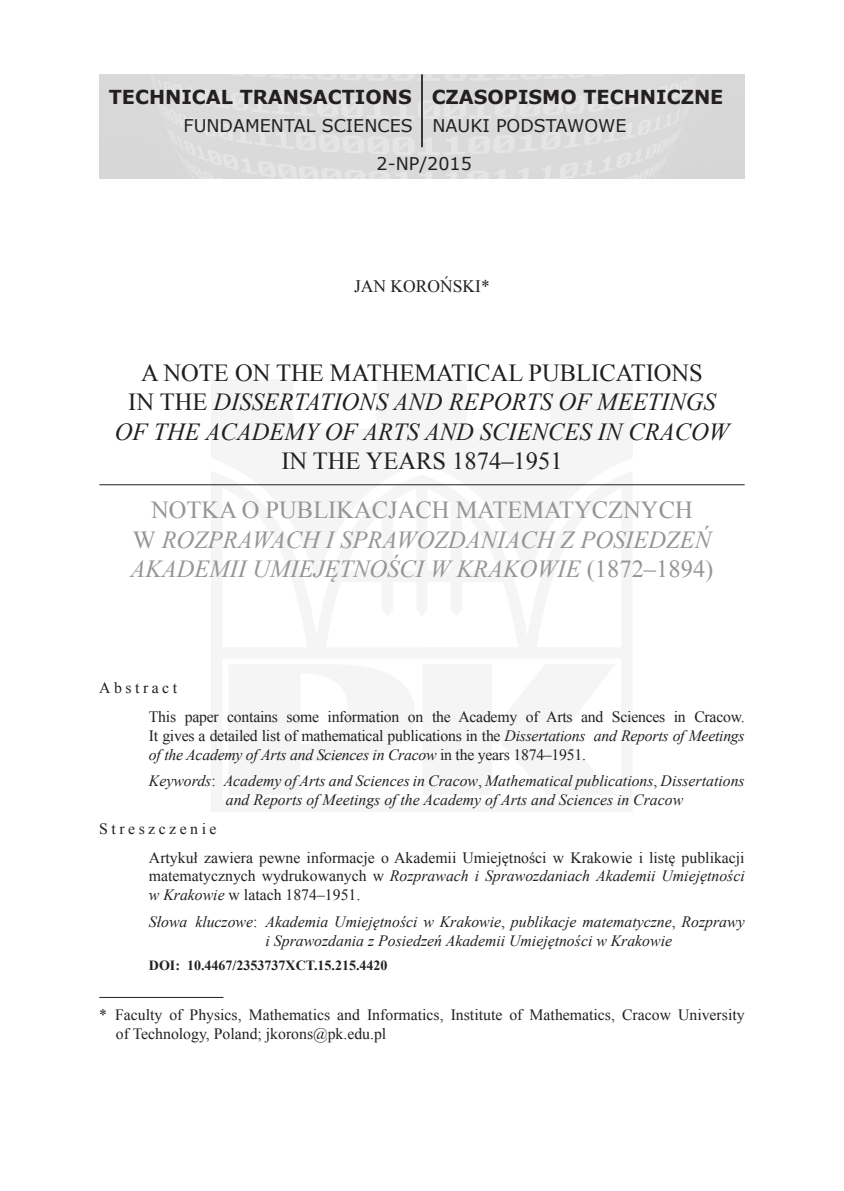
<style>
.page{position:relative;width:844px;height:1191px;background:#fff}
.page>*{position:absolute;margin:0;border:0;box-sizing:border-box;transform-origin:0 0}
.Tytuł_angielski{font:italic 24.5px/29.4px "Times New Roman";color:#231f20;text-align:center}
.Tytuł_polski{font:italic 24.5px/29.4px "Times New Roman";color:#939598;text-align:center}
.t1{font:700 19.25px "Verdana";color:#231f20}
.t2{font:17.5px/37.3px "Verdana";color:#231f20}
.Nazwisko_autora{font:17.5px "Times New Roman";color:#231f20}
.Test_-_abstract{font:15.75px/18.9px "Times New Roman";letter-spacing:-.015em;color:#231f20;text-align:justify}
.Test_streszczenia_po{font:15.75px/18.9px "Times New Roman";color:#231f20;text-align:justify}
.Keywords{font:italic 15.75px/18.9px "Times New Roman";color:#231f20}
.Słowa_kluczowe{font:italic 15.75px/18.9px "Times New Roman";color:#231f20}
.Przypis_angielski{font:15.75px/18.9px "Times New Roman";color:#231f20}
.streszczenie{font:15.75px "Times New Roman";letter-spacing:.22em;color:#231f20}
.Abstract{font:15.75px "Times New Roman";letter-spacing:.22em;color:#231f20}
.DOI{font:700 14px "Times New Roman";color:#231f20}
.s1{font-style:normal}
.s2{font-style:italic}
</style>
<div class="page">
<hr style="left:99px;top:997px;width:124px;height:1px;background:#231f20">
<hr style="left:99px;top:484px;width:645px;height:1px;background:#231f20">
<img style="left:99px;top:74px;width:645px;height:105px">
<hr style="left:421px;top:74px;width:2px;height:73px;background:#231f20">
<p class="t1" style="left:109px;top:83px;width:304px">TECHNICAL TRANSACTIONS</p>
<p class="t2" style="left:376px;top:107px;width:97px;text-indent:-193px">FUNDAMENTAL SCIENCES<br>2-NP/2015</p>
<p class="t1" style="left:431px;top:83px;width:293px">CZASOPISMO TECHNICZNE</p>
<p class="t2" style="left:432px;top:107px;width:195px">NAUKI PODSTAWOWE</p>
<p class="Nazwisko_autora" style="left:354px;top:274px;width:137px">JAN KOROŃSKI*</p>
<p class="Tytuł_angielski" style="left:115px;top:357px;width:615px"><span class="s1">A NOTE ON THE MATHEMATICAL PUBLICATIONS<br>IN THE</span> DISSERTATIONS AND REPORTS OF MEETINGS OF THE ACADEMY OF ARTS AND SCIENCES IN CRACOW <span class="s1">IN THE YEARS 1874‒1951</span></p>
<p class="Tytuł_polski" style="left:130px;top:495px;width:584px"><span class="s1">NOTKA O PUBLIKACJACH MATEMATYCZNYCH<br>W</span> ROZPRAWACH I SPRAWOZDANIACH Z POSIEDZEŃ<br>AKADEMII UMIEJĘTNOŚCI W KRAKOWIE <span class="s1">(1872‒1894)</span></p>
<p class="Abstract" style="left:99px;top:677px;width:79px">Abstract</p>
<p class="Test_-_abstract" style="left:149px;top:707px;width:597px">This paper contains some information on the Academy of Arts and Sciences in Cracow.<br>It gives a detailed list of mathematical publications in the <span class="s2">Dissertations and Reports of Meetings of the Academy of Arts and Sciences in Cracow</span> in the years 1874‒1951.</p>
<p class="Keywords" style="left:226px;top:771px;width:520px;text-indent:-77px">Keywords<span class="s1">:</span> Academy of Arts and Sciences in Cracow<span class="s1">,</span> Mathematical publications<span class="s1">,</span> Dissertations and Reports of Meetings of the Academy of Arts and Sciences in Cracow</p>
<p class="streszczenie" style="left:99px;top:818px;width:119px">Streszczenie</p>
<p class="Test_streszczenia_po" style="left:149px;top:847px;width:597px">Artykuł zawiera pewne informacje o Akademii Umiejętności w Krakowie i listę publikacji matematycznych wydrukowanych w <span class="s2">Rozprawach i Sprawozdaniach Akademii Umiejętności w Krakowie</span> w latach 1874‒1951.</p>
<p class="Słowa_kluczowe" style="left:265px;top:911px;width:480px;text-indent:-117px">Słowa kluczowe<span class="s1">:</span> Akademia Umiejętności w Krakowie<span class="s1">,</span> publikacje matematyczne<span class="s1">,</span> Rozprawy i Sprawozdania z Posiedzeń Akademii Umiejętności w Krakowie</p>
<p class="DOI" style="left:149px;top:955px;width:240px">DOI: 10.4467/2353737XCT.15.215.4420</p>
<p class="Przypis_angielski" style="left:116px;top:1005px;width:630px;text-indent:-17px">* Faculty of Physics, Mathematics and Informatics, Institute of Mathematics, Cracow University of Technology, Poland; jkorons@pk.edu.pl</p>
</div>
